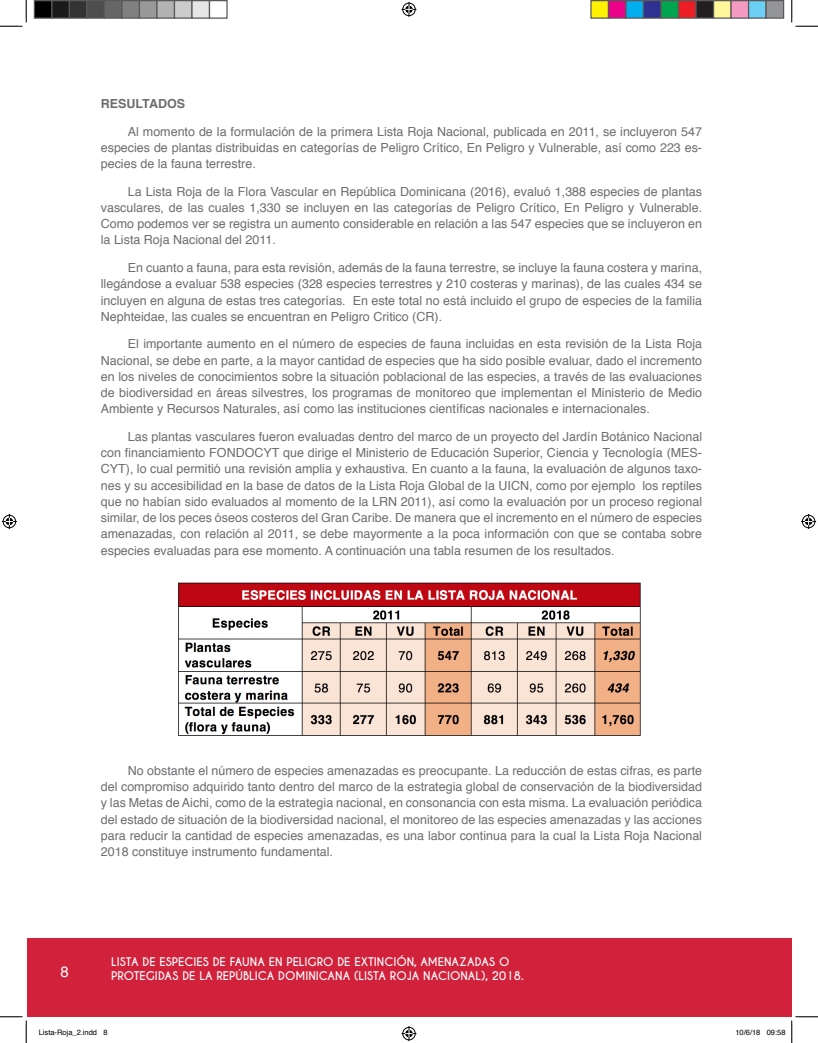
<style>
.page{position:relative;width:818px;height:1043px;background:#fff}
.page>*{position:absolute;margin:0;border:0;box-sizing:border-box;transform-origin:0 0}
.t1{font:15px "Helvetica";color:#fff}
.Texto_general{font:12.5px/16.2px "Helvetica";color:#6c6d70;text-align:justify}
.Texto_general-2{font:700 12.5px "Helvetica";color:#6c6d70}
.t2{font:700 11.25px "Caviar Dreams";color:#fff}
.t3{font:7.5px "Helvetica";color:#000}
</style>
<div class="page">
<div style="left:27px;top:938px;width:764px;height:78px;background:#d2213b"></div>
<img style="left:178px;top:582px;width:463px;height:154px">
<svg style="left:0;top:0;width:27px;height:27px"></svg>
<svg style="left:0;top:1016px;width:27px;height:26px"></svg>
<svg style="left:791px;top:0;width:27px;height:27px"></svg>
<svg style="left:401px;top:2px;width:15px;height:15px"></svg>
<svg style="left:401px;top:1026px;width:15px;height:15px"></svg>
<svg style="left:2px;top:514px;width:15px;height:15px"></svg>
<svg style="left:801px;top:514px;width:15px;height:15px"></svg>
<div style="left:34px;top:1px;width:18px;height:17px;background:#000"></div>
<div style="left:34px;top:0;width:18px;height:19px;border:1px solid #595959"></div>
<div style="left:52px;top:1px;width:17px;height:17px;background:#1a1a1a"></div>
<div style="left:51px;top:0;width:19px;height:19px;border:1px solid #595959"></div>
<div style="left:69px;top:1px;width:18px;height:17px;background:#333"></div>
<div style="left:69px;top:0;width:19px;height:19px;border:1px solid #595959"></div>
<div style="left:87px;top:1px;width:17px;height:17px;background:#4d4d4d"></div>
<div style="left:86px;top:0;width:19px;height:19px;border:1px solid #595959"></div>
<div style="left:104px;top:1px;width:18px;height:17px;background:#666"></div>
<div style="left:104px;top:0;width:18px;height:19px;border:1px solid #595959"></div>
<div style="left:122px;top:1px;width:17px;height:17px;background:#808080"></div>
<div style="left:121px;top:0;width:19px;height:19px;border:1px solid #595959"></div>
<div style="left:139px;top:1px;width:18px;height:17px;background:#999"></div>
<div style="left:139px;top:0;width:19px;height:19px;border:1px solid #595959"></div>
<div style="left:157px;top:1px;width:17px;height:17px;background:#b3b3b3"></div>
<div style="left:156px;top:0;width:19px;height:19px;border:1px solid #595959"></div>
<div style="left:174px;top:1px;width:18px;height:17px;background:#ccc"></div>
<div style="left:174px;top:0;width:18px;height:19px;border:1px solid #595959"></div>
<div style="left:192px;top:1px;width:17px;height:17px;background:#e6e6e6"></div>
<div style="left:191px;top:0;width:19px;height:19px;border:1px solid #595959"></div>
<div style="left:209px;top:0;width:19px;height:19px;border:1px solid #595959"></div>
<div style="left:591px;top:1px;width:17px;height:17px;background:#fff101"></div>
<div style="left:590px;top:0;width:19px;height:19px;border:1px solid #595959"></div>
<div style="left:608px;top:1px;width:18px;height:17px;background:#ed028c"></div>
<div style="left:608px;top:0;width:18px;height:19px;border:1px solid #595959"></div>
<div style="left:626px;top:1px;width:17px;height:17px;background:#00aeef"></div>
<div style="left:625px;top:0;width:19px;height:19px;border:1px solid #595959"></div>
<div style="left:643px;top:1px;width:18px;height:17px;background:#2e3092"></div>
<div style="left:642px;top:0;width:19px;height:19px;border:1px solid #595959"></div>
<div style="left:661px;top:1px;width:17px;height:17px;background:#00a54f"></div>
<div style="left:660px;top:0;width:19px;height:19px;border:1px solid #595959"></div>
<div style="left:678px;top:1px;width:18px;height:17px;background:#ee1d23"></div>
<div style="left:678px;top:0;width:18px;height:19px;border:1px solid #595959"></div>
<div style="left:696px;top:1px;width:17px;height:17px;background:#231f20"></div>
<div style="left:695px;top:0;width:19px;height:19px;border:1px solid #595959"></div>
<div style="left:713px;top:1px;width:18px;height:17px;background:#fff79a"></div>
<div style="left:712px;top:0;width:19px;height:19px;border:1px solid #595959"></div>
<div style="left:731px;top:1px;width:17px;height:17px;background:#f499c2"></div>
<div style="left:730px;top:0;width:19px;height:19px;border:1px solid #595959"></div>
<div style="left:748px;top:1px;width:18px;height:17px;background:#6bcff6"></div>
<div style="left:748px;top:0;width:18px;height:19px;border:1px solid #595959"></div>
<div style="left:766px;top:1px;width:17px;height:17px;background:#939598"></div>
<div style="left:765px;top:0;width:19px;height:19px;border:1px solid #595959"></div>
<svg style="left:766px;top:1015px;width:52px;height:27px"></svg>
<p class="Texto_general-2" style="left:101px;top:94px;width:86px">RESULTADOS</p>
<p class="Texto_general" style="left:101px;top:123px;width:602px;text-indent:27px">Al momento de la formulación de la primera Lista Roja Nacional, publicada en 2011, se incluyeron 547 especies de plantas distribuidas en categorías de Peligro Crítico, En Peligro y Vulnerable, así como 223 es&shy;pecies de la fauna terrestre.</p>
<p class="Texto_general" style="left:101px;top:183px;width:602px;text-indent:27px">La Lista Roja de la Flora Vascular en República Dominicana (2016), evaluó 1,388 especies de plantas vasculares, de las cuales 1,330 se incluyen en las categorías de Peligro Crítico, En Peligro y Vulnerable.<br>Como podemos ver se registra un aumento considerable en relación a las 547 especies que se incluyeron en la Lista Roja Nacional del 2011.</p>
<p class="Texto_general" style="left:101px;top:260px;width:602px;text-indent:27px">En cuanto a fauna, para esta revisión, además de la fauna terrestre, se incluye la fauna costera y marina, llegándose a evaluar 538 especies (328 especies terrestres y 210 costeras y marinas), de las cuales 434 se incluyen en alguna de estas tres categorías. En este total no está incluido el grupo de especies de la familia Nephteidae, las cuales se encuentran en Peligro Critico (CR).</p>
<p class="Texto_general" style="left:101px;top:336px;width:602px;text-indent:27px">El importante aumento en el número de especies de fauna incluidas en esta revisión de la Lista Roja Nacional, se debe en parte, a la mayor cantidad de especies que ha sido posible evaluar, dado el incremento en los niveles de conocimientos sobre la situación poblacional de las especies, a través de las evaluaciones de biodiversidad en áreas silvestres, los programas de monitoreo que implementan el Ministerio de Medio Ambiente y Recursos Naturales, así como las instituciones científicas nacionales e internacionales.</p>
<p class="Texto_general" style="left:101px;top:428px;width:602px;text-indent:27px">Las plantas vasculares fueron evaluadas dentro del marco de un proyecto del Jardín Botánico Nacional con financiamiento FONDOCYT que dirige el Ministerio de Educación Superior, Ciencia y Tecnología (MES-CYT), lo cual permitió una revisión amplia y exhaustiva. En cuanto a la fauna, la evaluación de algunos taxo&shy;nes y su accesibilidad en la base de datos de la Lista Roja Global de la UICN, como por ejemplo los reptiles que no habían sido evaluados al momento de la LRN 2011), así como la evaluación por un proceso regional similar, de los peces óseos costeros del Gran Caribe. De manera que el incremento en el número de especies amenazadas, con relación al 2011, se debe mayormente a la poca información con que se contaba sobre especies evaluadas para ese momento. A continuación una tabla resumen de los resultados.</p>
<p class="Texto_general" style="left:101px;top:762px;width:602px;text-indent:27px">No obstante el número de especies amenazadas es preocupante. La reducción de estas cifras, es parte del compromiso adquirido tanto dentro del marco de la estrategia global de conservación de la biodiversidad y las Metas de Aichi, como de la estrategia nacional, en consonancia con esta misma. La evaluación periódica del estado de situación de la biodiversidad nacional, el monitoreo de las especies amenazadas y las acciones para reducir la cantidad de especies amenazadas, es una labor continua para la cual la Lista Roja Nacional 2018 constituye instrumento fundamental.</p>
<p class="t2" style="left:111px;top:955px;width:400px">LISTA DE ESPECIES DE FAUNA EN PELIGRO DE EXTINCIÓN, AMENAZADAS O</p>
<p class="t1" style="left:60px;top:960px;width:10px">8</p>
<p class="t2" style="left:111px;top:968px;width:414px">PROTEGIDAS DE LA REPÚBLICA DOMINICANA (LISTA ROJA NACIONAL), 2018.</p>
<p class="t3" style="left:39px;top:1027px;width:70px">Lista-Roja_2.indd 8</p>
<p class="t3" style="left:735px;top:1027px;width:52px">10/6/18 09:58</p>
</div>
